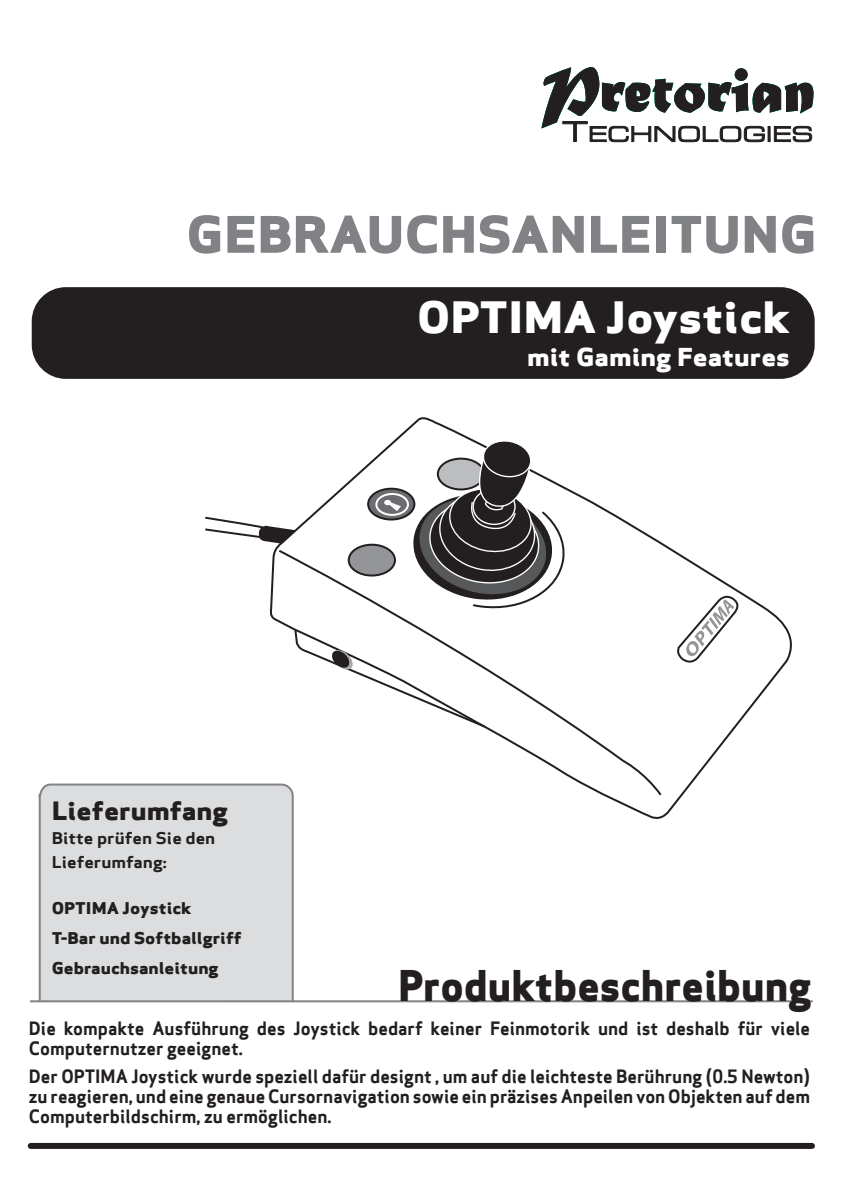
<style>
.page{position:relative;width:846px;height:1194px;background:#fff}
.page>*{position:absolute;margin:0;border:0;box-sizing:border-box;transform-origin:0 0}
.t1{font:49px "Apex Sans Extra Bold T";color:#808285;scale:1.14 1}
.t2{font:42.2px "Apex Sans Extra Bold T";color:#fff;scale:1.14 1}
.t3{font:41.4px "Apex Sans Extra Bold T";color:#231f20}
.t4{font:24.6px "Apex Sans Extra Bold T";color:#231f20;scale:1.14 1}
.t5{font:24.2px "Apex Sans Extra Bold T";color:#fff;scale:1.14 1}
.t6{font:18px/20px "Apex Sans Bold T";color:#231f20}
.t7{font:15.8px/30px "Apex Sans Extra Bold T";color:#231f20;scale:1.14 1}
.t8{font:15.8px/24px "Apex Sans Bold T";color:#231f20;scale:1.14 1}
</style>
<div class="page">
<div style="left:37px;top:783px;width:257px;height:220px;background:#dcdddf"></div>
<div style="left:32px;top:287px;width:782px;height:92px;background:#231f20;border-radius:34px"></div>
<hr style="left:31px;top:1000px;width:780px;height:2px;background:#808285">
<div style="left:31px;top:1142px;width:780px;height:6px;background:#231f20"></div>
<svg style="left:541px;top:67px;width:273px;height:75px"></svg>
<svg style="left:269px;top:417px;width:523px;height:405px"></svg>
<svg style="left:205px;top:515px;width:90px;height:28px"></svg>
<svg style="left:675px;top:593px;width:68px;height:73px"></svg>
<svg style="left:277px;top:548px;width:386px;height:249px"></svg>
<svg style="left:411px;top:439px;width:154px;height:172px"></svg>
<h1 class="t1" style="left:186px;top:203px;width:554px">GEBRAUCHSANLEITUNG</h1>
<h2 class="t2" style="left:417px;top:290px;width:328px">OPTIMA Joystick</h2>
<h3 class="t5" style="left:527px;top:341px;width:232px">mit Gaming Features</h3>
<h3 class="t4" style="left:52px;top:795px;width:156px">Lieferumfang</h3>
<p class="t8" style="left:52px;top:826px;width:145px">Bitte prüfen Sie den<br>Lieferumfang:</p>
<p class="t7" style="left:52px;top:893px;width:168px">OPTIMA Joystick<br>T-Bar und Softballgriff<br>Gebrauchsanleitung</p>
<h3 class="t3" style="left:398px;top:958px;width:415px">Produktbeschreibung</h3>
<p class="t6" style="left:29px;top:1018px;width:782px">Die kompakte Ausführung des Joystick bedarf keiner Feinmotorik und ist deshalb für viele<br>Computernutzer geeignet.</p>
<p class="t6" style="left:29px;top:1066px;width:782px;text-align:justify">Der OPTIMA Joystick wurde speziell dafür designt , um auf die leichteste Berührung (0.5 Newton) zu reagieren, und eine genaue Cursornavigation sowie ein präzises Anpeilen von Objekten auf dem Computerbildschirm, zu ermöglichen.</p>
</div>
